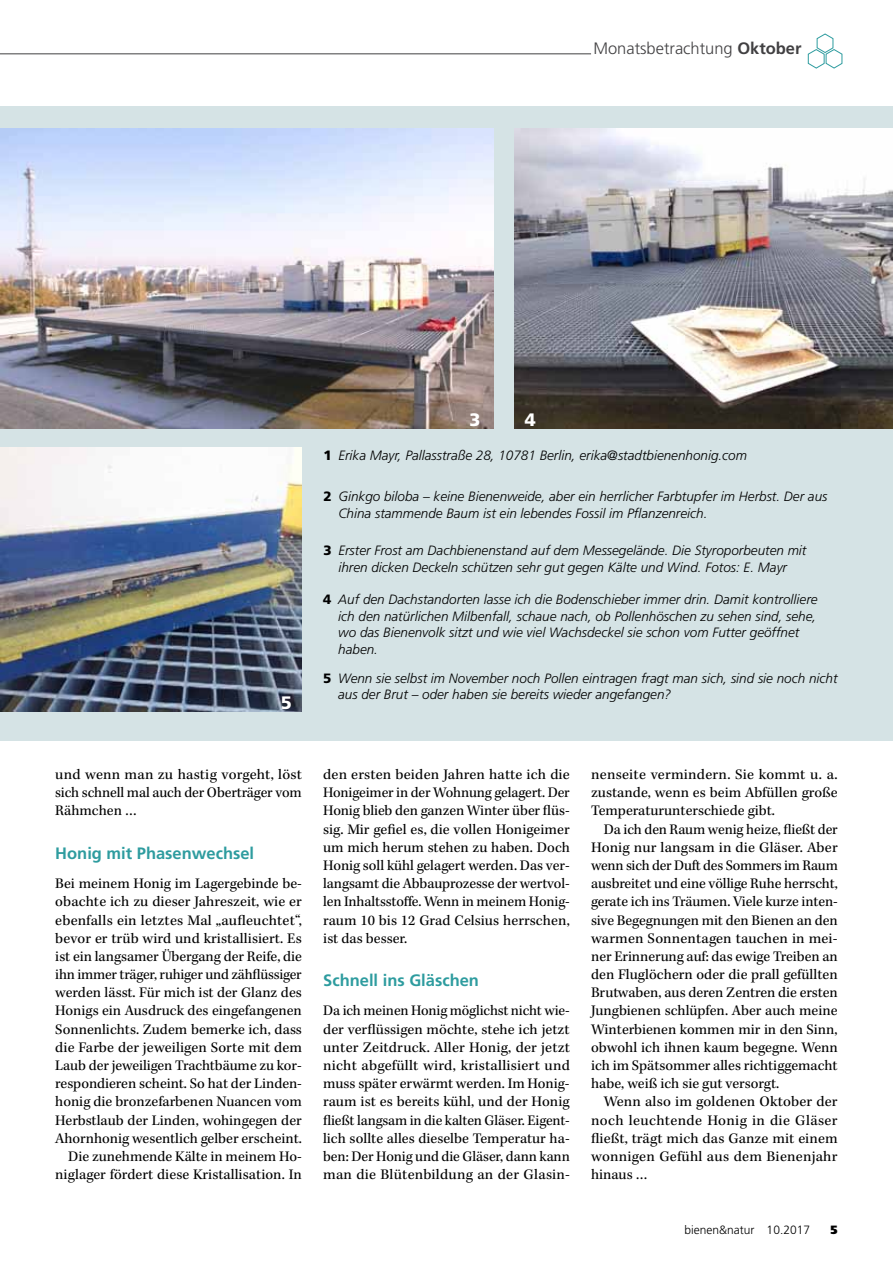
<style>
.page{position:relative;width:893px;height:1263px;background:#fff}
.page>*{position:absolute;margin:0;border:0;box-sizing:border-box;transform-origin:0 0}
.t1{font:900 18px "Frutiger LT Std";color:#fff}
.t2{font:700 16.5px "Frutiger LT Std";color:#2e9c9f}
.t3{font:300 16.5px "Frutiger LT Std";color:#414042}
.t4{font:15px/18.1px "Kepler Std";color:#000;text-align:justify}
.t5{font:italic 300 13.5px/16.5px "Frutiger LT Std";color:#000}
.t6{font:300 12px "Frutiger LT Std";color:#000}
.t7{font:900 12px "Frutiger LT Std";color:#000}
.s1{font-weight:700}
.s2{font-weight:900;font-style:normal}
</style>
<div class="page">
<svg style="left:807px;top:33px;width:36px;height:36px"></svg>
<hr style="left:0;top:53px;width:591px;height:1px;background:#414042">
<div style="left:0;top:106px;width:893px;height:635px;background:#d5e3e5"></div>
<img style="left:0;top:129px;width:494px;height:299px">
<img style="left:514px;top:129px;width:379px;height:299px">
<img style="left:0;top:447px;width:302px;height:264px">
<p class="t3" style="left:593px;top:39px;width:210px">Monatsbetrachtung <span class="s1">Oktober</span></p>
<p class="t1" style="left:281px;top:692px;width:13px">5</p>
<p class="t1" style="left:469px;top:408px;width:13px">3</p>
<p class="t1" style="left:525px;top:408px;width:13px">4</p>
<p class="t5" style="left:323px;top:448px;width:425px"><span class="s2">1</span> Erika Mayr, Pallasstraße 28, 10781 Berlin, erika@stadtbienenhonig.com</p>
<p class="t5" style="left:338px;top:488px;width:491px;text-indent:-15px"><span class="s2">2</span> Ginkgo biloba – keine Bienenweide, aber ein herrlicher Farbtupfer im Herbst. Der aus<br>China stammende Baum ist ein lebendes Fossil im Pflanzenreich.</p>
<p class="t5" style="left:323px;top:543px;width:485px;text-align:center"><span class="s2">3</span> Erster Frost am Dachbienenstand auf dem Messegelände. Die Styroporbeuten mit ihren dicken Deckeln schützen sehr gut gegen Kälte und Wind. Fotos: E. Mayr</p>
<p class="t5" style="left:338px;top:591px;width:481px;text-indent:-15px"><span class="s2">4</span> Auf den Dachstandorten lasse ich die Bodenschieber immer drin. Damit kontrolliere ich den natürlichen Milbenfall, schaue nach, ob Pollenhöschen zu sehen sind, sehe, wo das Bienenvolk sitzt und wie viel Wachsdeckel sie schon vom Futter geöffnet haben.</p>
<p class="t5" style="left:338px;top:670px;width:501px;text-indent:-15px"><span class="s2">5</span> Wenn sie selbst im November noch Pollen eintragen fragt man sich, sind sie noch nicht aus der Brut – oder haben sie bereits wieder angefangen?</p>
<p class="t4" style="left:55px;top:766px;width:248px">und wenn man zu hastig vorgeht, löst sich schnell mal auch der Oberträger vom Rähmchen …</p>
<p class="t2" style="left:55px;top:843px;width:200px">Honig mit Phasenwechsel</p>
<p class="t4" style="left:55px;top:875px;width:248px;text-align:right">Bei meinem Honig im Lagergebinde be&shy;obachte ich zu dieser Jahreszeit, wie er ebenfalls ein letztes Mal „aufleuchtet“, bevor er trüb wird und kristallisiert. Es ist ein langsamer Übergang der Reife, die ihn immer träger, ruhiger und zähflüssiger werden lässt. Für mich ist der Glanz des Honigs ein Ausdruck des eingefangenen Sonnenlichts. Zudem bemerke ich, dass die Farbe der jeweiligen Sorte mit dem Laub der jeweiligen Trachtbäume zu kor&shy;respondieren scheint. So hat der Linden&shy;honig die bronzefarbenen Nuancen vom Herbstlaub der Linden, wohingegen der Ahornhonig wesentlich gelber erscheint.<br>Die zunehmende Kälte in meinem Ho&shy;niglager fördert diese Kristallisation. In</p>
<p class="t4" style="left:323px;top:766px;width:248px">den ersten beiden Jahren hatte ich die Honigeimer in der Wohnung gelagert. Der Honig blieb den ganzen Winter über flüs&shy;sig. Mir gefiel es, die vollen Honigeimer um mich herum stehen zu haben. Doch Honig soll kühl gelagert werden. Das ver&shy;langsamt die Abbauprozesse der wertvol&shy;len Inhaltsstoffe. Wenn in meinem Honig&shy;raum 10 bis 12 Grad Celsius herrschen, ist das besser.</p>
<p class="t2" style="left:323px;top:971px;width:157px">Schnell ins Gläschen</p>
<p class="t4" style="left:323px;top:1002px;width:248px">Da ich meinen Honig möglichst nicht wie&shy;der verflüssigen möchte, stehe ich jetzt unter Zeitdruck. Aller Honig, der jetzt nicht abgefüllt wird, kristallisiert und muss später erwärmt werden. Im Honig&shy;raum ist es bereits kühl, und der Honig fließt langsam in die kalten Gläser. Eigent&shy;lich sollte alles dieselbe Temperatur ha&shy;ben: Der Honig und die Gläser, dann kann man die Blütenbildung an der Glasin-</p>
<p class="t4" style="left:591px;top:766px;width:248px">nenseite vermindern. Sie kommt u. a. zustande, wenn es beim Abfüllen große Temperaturunterschiede gibt.</p>
<p class="t4" style="left:591px;top:820px;width:248px;text-indent:13px">Da ich den Raum wenig heize, fließt der Honig nur langsam in die Gläser. Aber wenn sich der Duft des Sommers im Raum ausbreitet und eine völlige Ruhe herrscht, gerate ich ins Träumen. Viele kurze inten&shy;sive Begegnungen mit den Bienen an den warmen Sonnentagen tauchen in mei&shy;ner Erinnerung auf: das ewige Treiben an den Fluglöchern oder die prall gefüllten Brutwaben, aus deren Zentren die ersten Jungbienen schlüpfen. Aber auch meine Winterbienen kommen mir in den Sinn, obwohl ich ihnen kaum begegne. Wenn ich im Spätsommer alles richtiggemacht habe, weiß ich sie gut versorgt.</p>
<p class="t4" style="left:591px;top:1093px;width:248px;text-indent:13px">Wenn also im goldenen Oktober der noch leuchtende Honig in die Gläser fließt, trägt mich das Ganze mit einem wonnigen Gefühl aus dem Bienenjahr hinaus …</p>
<p class="t6" style="left:685px;top:1223px;width:127px">bienen&amp;natur 10.2017</p>
<p class="t7" style="left:831px;top:1222px;width:9px">5</p>
</div>
